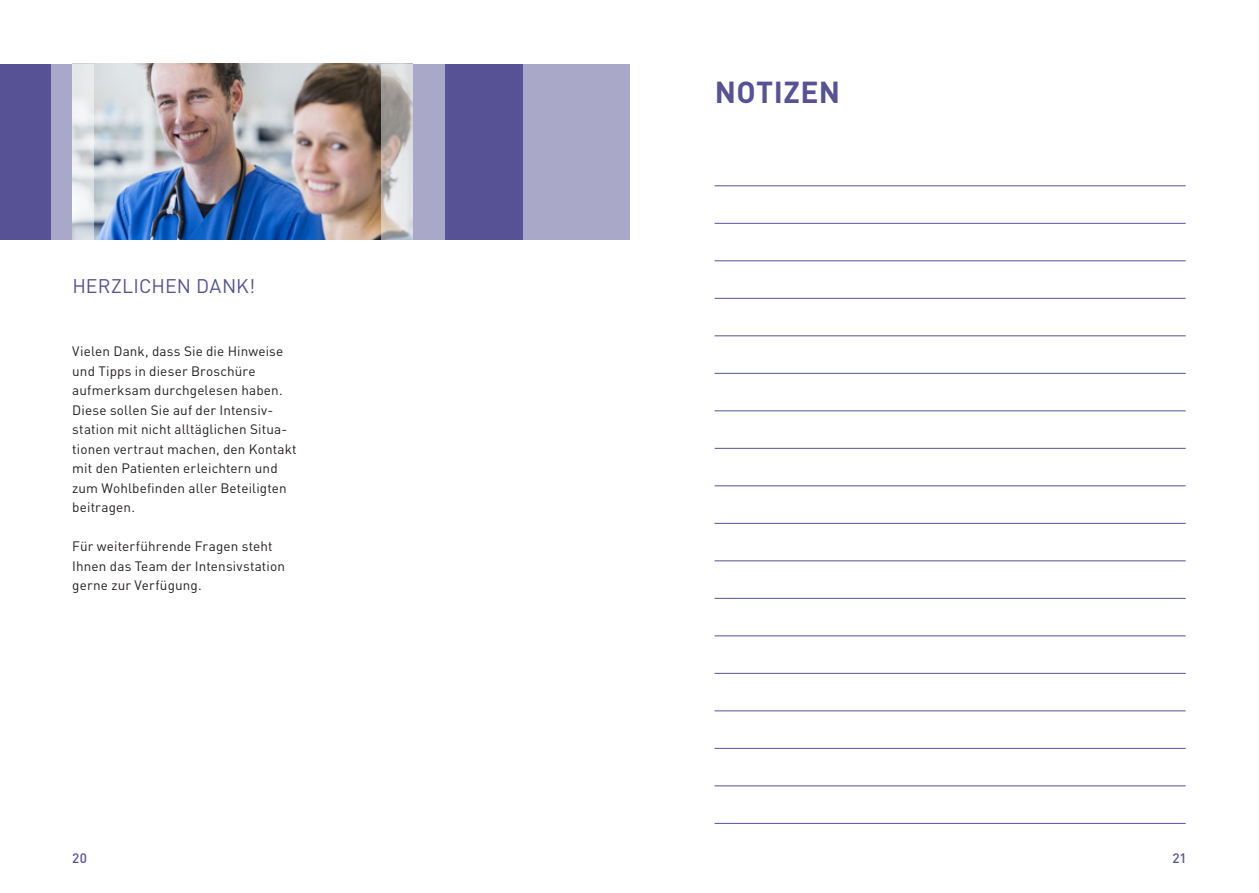
<style>
.page{position:relative;width:1259px;height:893px;background:#fff}
.page>*{position:absolute;margin:0;border:0;box-sizing:border-box;transform-origin:0 0}
.t1{font:700 30px "DIN Pro";letter-spacing:.015em;color:#565295}
.t2{font:19.5px "DIN Pro";letter-spacing:.005em;color:#565295}
.t3{font:13.5px/19.5px "DIN Pro";letter-spacing:.01em;color:#231f20}
.t4{font:500 13.5px "DIN Pro";color:#565295}
</style>
<div class="page">
<div style="left:0;top:64px;width:629px;height:175px;background:#565295"></div>
<img style="left:94px;top:64px;width:287px;height:175px">
<svg style="left:381px;top:64px;width:63px;height:175px;background:#b7b4c3"></svg>
<svg style="left:51px;top:64px;width:43px;height:175px;background:#c7c7d9"></svg>
<hr style="left:714px;top:186px;width:471px;height:1px;background:#565295">
<hr style="left:714px;top:223px;width:471px;height:1px;background:#565295">
<hr style="left:714px;top:261px;width:471px;height:1px;background:#565295">
<hr style="left:714px;top:298px;width:471px;height:1px;background:#565295">
<hr style="left:714px;top:336px;width:471px;height:1px;background:#565295">
<hr style="left:714px;top:373px;width:471px;height:1px;background:#565295">
<hr style="left:714px;top:411px;width:471px;height:1px;background:#565295">
<hr style="left:714px;top:448px;width:471px;height:1px;background:#565295">
<hr style="left:714px;top:486px;width:471px;height:1px;background:#565295">
<hr style="left:714px;top:523px;width:471px;height:1px;background:#565295">
<hr style="left:714px;top:561px;width:471px;height:1px;background:#565295">
<hr style="left:714px;top:598px;width:471px;height:1px;background:#565295">
<hr style="left:714px;top:636px;width:471px;height:1px;background:#565295">
<hr style="left:714px;top:673px;width:471px;height:1px;background:#565295">
<hr style="left:714px;top:711px;width:471px;height:1px;background:#565295">
<hr style="left:714px;top:748px;width:471px;height:1px;background:#565295">
<hr style="left:714px;top:786px;width:471px;height:1px;background:#565295">
<hr style="left:714px;top:823px;width:471px;height:1px;background:#565295">
<div style="left:523px;top:64px;width:110px;height:175px;background:#aaa8c9"></div>
<h2 class="t2" style="left:72px;top:273px;width:184px">HERZLICHEN DANK!</h2>
<p class="t3" style="left:72px;top:341px;width:226px">Vielen Dank, dass Sie die Hinweise und Tipps in dieser Broschüre aufmerksam durchgelesen haben.<br>Diese sollen Sie auf der Intensiv&shy;station mit nicht alltäglichen Situa&shy;tionen vertraut machen, den Kontakt mit den Patienten erleichtern und zum Wohlbefinden aller Beteiligten beitragen.</p>
<p class="t3" style="left:72px;top:536px;width:214px">Für weiterführende Fragen steht<br>Ihnen das Team der Intensivstation gerne zur Verfügung.</p>
<h1 class="t1" style="left:714px;top:72px;width:127px">NOTIZEN</h1>
<p class="t4" style="left:72px;top:849px;width:16px">20</p>
<p class="t4" style="left:1172px;top:849px;width:16px">21</p>
</div>
